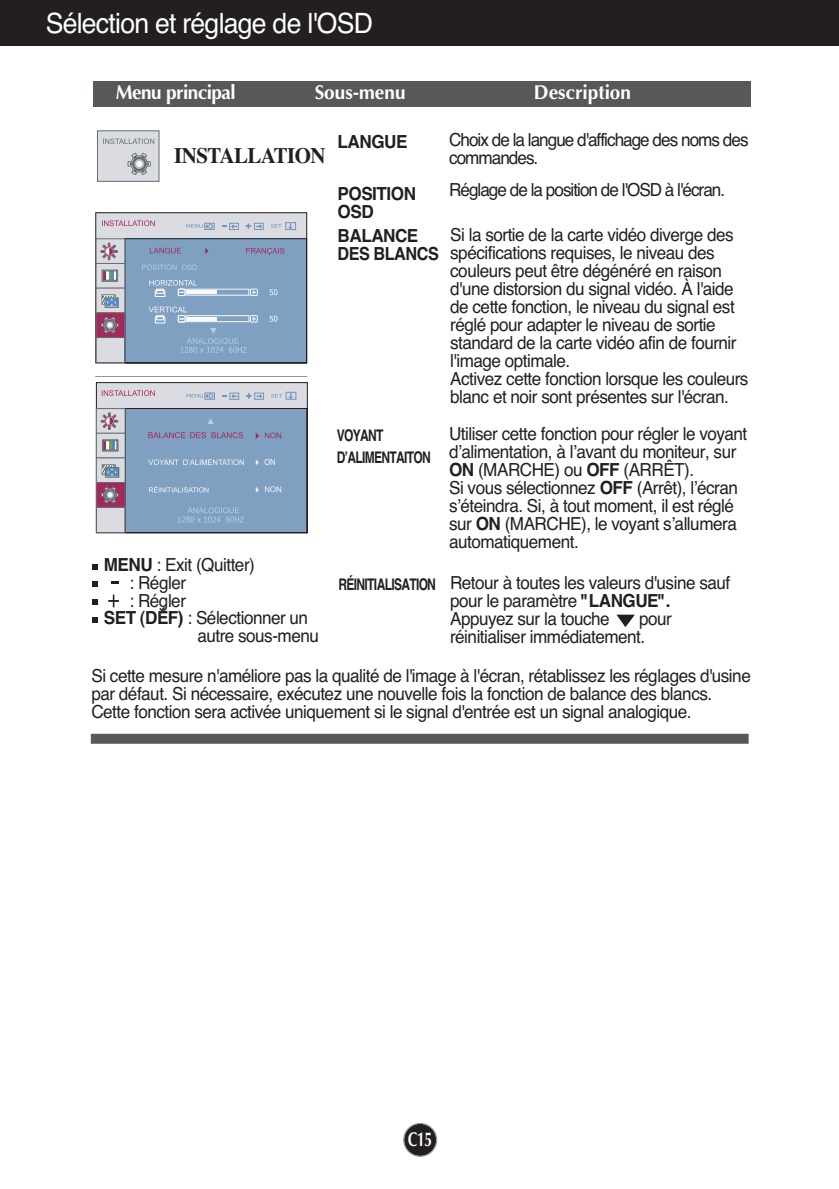
<style>
.page{position:relative;width:839px;height:1189px;background:#fff}
.page>*{position:absolute;margin:0;border:0;box-sizing:border-box;transform-origin:0 0}
.t1{font:28px "Helvetica";letter-spacing:-.03em;color:#fff;scale:.95 1}
.t2{font:700 22px "Times";letter-spacing:-.025em;color:#231f20;scale:.95 1}
.t3{font:700 20px "Optima";color:#fff;scale:.95 1}
.t4{font:700 20px "Optima";letter-spacing:-.03em;color:#fff;scale:.95 1}
.t5{font:700 20px "Optima";color:#fff;scale:.7 1}
.t6{font:18px/18px "Helvetica";letter-spacing:-.03em;color:#231f20;scale:.95 1}
.t7{font:18px/18px "Helvetica";letter-spacing:-.055em;color:#231f20;scale:.95 1}
.t8{font:700 18px/18px "Helvetica";letter-spacing:-.03em;color:#231f20;scale:.95 1}
.t9{font:700 16px/22px "Helvetica";letter-spacing:-.055em;color:#231f20;scale:.75 1}
.s1{font-weight:700}
</style>
<div class="page">
<div style="left:404px;top:1124px;width:32px;height:32px;background:#231f20;border-radius:50%"></div>
<div style="left:403px;top:1123px;width:34px;height:34px;border:1px solid #939598;border-radius:50%"></div>
<div style="left:0;top:0;width:839px;height:45px;background:#231f20"></div>
<div style="left:91px;top:734px;width:657px;height:10px;background:#57585a"></div>
<div style="left:93px;top:81px;width:657px;height:26px;background:#57585a"></div>
<svg style="left:95px;top:212px;width:213px;height:152px"></svg>
<svg style="left:95px;top:382px;width:213px;height:152px"></svg>
<div style="left:97px;top:131px;width:62px;height:50px;background:#dadce2"></div>
<div style="left:97px;top:130px;width:62px;height:52px;border:1px solid #656c70"></div>
<svg style="left:103px;top:138px;width:51px;height:37px"></svg>
<svg style="left:92px;top:617px;width:6px;height:5px"></svg>
<svg style="left:92px;top:599px;width:6px;height:6px"></svg>
<svg style="left:92px;top:581px;width:6px;height:6px"></svg>
<svg style="left:92px;top:564px;width:6px;height:5px"></svg>
<svg style="left:111px;top:581px;width:8px;height:2px"></svg>
<svg style="left:108px;top:594px;width:11px;height:13px"></svg>
<svg style="left:616px;top:614px;width:19px;height:13px"></svg>
<h1 class="t1" style="left:46px;top:13px;width:346px">Sélection et réglage de l'OSD</h1>
<p class="t4" style="left:116px;top:84px;width:128px">Menu principal</p>
<p class="t3" style="left:315px;top:84px;width:97px">Sous-menu</p>
<p class="t3" style="left:534px;top:84px;width:104px">Description</p>
<p class="t2" style="left:174px;top:147px;width:161px">INSTALLATION</p>
<p class="t6" style="left:104px;top:557px;width:160px"><span class="s1">MENU</span> : Exit (Quitter)</p>
<p class="t6" style="left:129px;top:575px;width:61px">: Régler</p>
<p class="t6" style="left:129px;top:593px;width:61px">: Régler</p>
<p class="t6" style="left:104px;top:610px;width:216px"><span class="s1">SET (DÉF)</span> : Sélectionner un</p>
<p class="t6" style="left:197px;top:628px;width:129px">autre sous-menu</p>
<p class="t8" style="left:337px;top:135px;width:75px">LANGUE</p>
<p class="t8" style="left:337px;top:187px;width:84px">POSITION<br>OSD</p>
<p class="t8" style="left:337px;top:229px;width:108px">BALANCE<br>DES BLANCS</p>
<p class="t7" style="left:449px;top:133px;width:317px">Choix de la langue d'affichage des noms des commandes.</p>
<p class="t7" style="left:449px;top:183px;width:292px">Réglage de la position de l'OSD à l'écran.</p>
<p class="t6" style="left:450px;top:227px;width:315px">Si la sortie de la carte vidéo diverge des spécifications requises, le niveau des couleurs peut être dégénéré en raison d'une distorsion du signal vidéo. À l'aide de cette fonction, le niveau du signal est réglé pour adapter le niveau de sortie standard de la carte vidéo afin de fournir l'image optimale.<br>Activez cette fonction lorsque les couleurs blanc et noir sont présentes sur l'écran.</p>
<p class="t9" style="left:337px;top:426px;width:127px">VOYANT<br>D’ALIMENTAITON</p>
<p class="t6" style="left:449px;top:427px;width:315px">Utiliser cette fonction pour régler le voyant d’alimentation, à l’avant du moniteur, sur <span class="s1">ON</span> (MARCHE) ou <span class="s1">OFF</span> (ARRÊT).<br>Si vous sélectionnez <span class="s1">OFF</span> (Arrêt), l’écran s’éteindra. Si, à tout moment, il est réglé sur <span class="s1">ON</span> (MARCHE), le voyant s’allumera automatiquement.</p>
<p class="t9" style="left:338px;top:575px;width:131px">RÉINITIALISATION</p>
<p class="t6" style="left:450px;top:575px;width:296px">Retour à toutes les valeurs d'usine sauf pour le paramètre <span class="s1">"LANGUE".<br></span>Appuyez sur la touche</p>
<p class="t6" style="left:450px;top:611px;width:235px;text-indent:189px">pour réinitialiser immédiatement.</p>
<p class="t6" style="left:91px;top:668px;width:695px">Si cette mesure n'améliore pas la qualité de l'image à l'écran, rétablissez les réglages d'usine par défaut. Si nécessaire, exécutez une nouvelle fois la fonction de balance des blancs.<br>Cette fonction sera activée uniquement si le signal d'entrée est un signal analogique.</p>
<p class="t5" style="left:408px;top:1131px;width:36px">C15</p>
</div>
